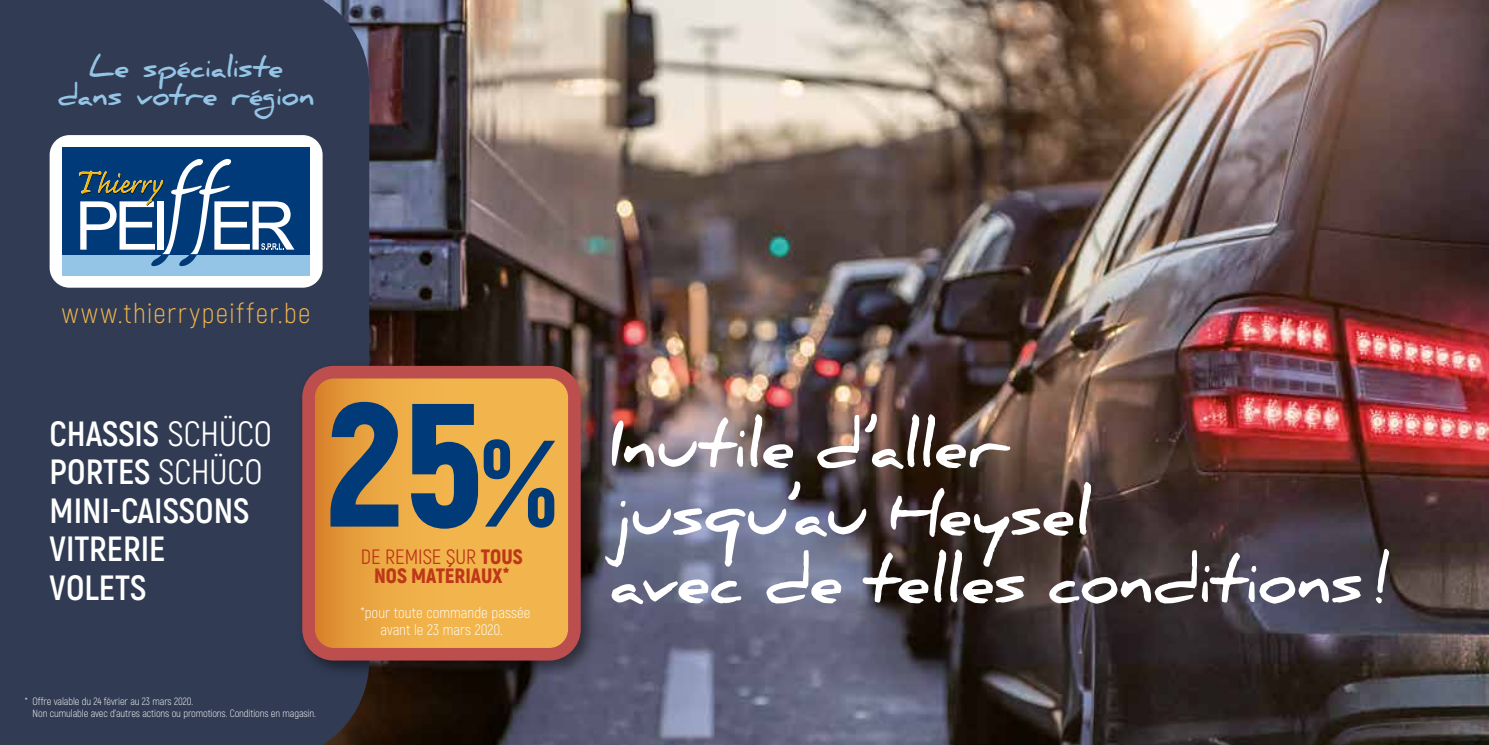
<style>
.page{position:relative;width:1489px;height:745px;background:#fff}
.page>*{position:absolute;margin:0;border:0;box-sizing:border-box;transform-origin:0 0}
.t1{font:900 175px "Akrobat";color:#003a78}
.t2{font:700 63px/67.5px "Daniel";letter-spacing:-.01em;color:#fff}
.t3{font:700 35px/38.5px "Akrobat";color:#fff}
.t4{font:700 28px/28px "Daniel";letter-spacing:-.005em;color:#94c5e6;text-align:center}
.t5{font:300 28px "Akrobat";letter-spacing:.055em;color:#f3b54d}
.t6{font:900 20.82px/18.9px "Akrobat";color:#bd3718;text-align:center}
.t7{font:300 15.05px/17px "Akrobat";color:#fff;text-align:center}
.t8{font:300 10.5px/12.6px "Akrobat";letter-spacing:-.01em;color:#fff}
.s1{font-weight:400}
.s2{font-size:122.5px}
</style>
<div class="page">
<img style="left:369px;top:0;width:1119px;height:744px">
<div style="left:0;top:0;width:369px;height:744px;background:#313c54"></div>
<div style="left:50px;top:135px;width:272px;height:152px;background:#fff;border-radius:20px"></div>
<div style="left:62px;top:254px;width:248px;height:21px;background:#94c5e6"></div>
<div style="left:62px;top:147px;width:248px;height:107px;background:#003a78"></div>
<svg style="left:79px;top:159px;width:215px;height:107px"></svg>
<div style="left:295px;top:358px;width:304px;height:320px;background:#000;opacity:.5"></div>
<svg style="left:308px;top:372px;width:266px;height:281px;background:#edab46"></svg>
<div style="left:302px;top:365px;width:278px;height:295px;border:13px solid #bc4e4e;border-radius:25px"></div>
<h3 class="t4" style="left:58px;top:53px;width:258px">Le spécialiste dans votre région</h3>
<h3 class="t5" style="left:62px;top:297px;width:250px">www.thierrypeiffer.be</h3>
<h3 class="t3" style="left:50px;top:413px;width:224px">CHASSIS <span class="s1">SCHÜCO<br></span>PORTES <span class="s1">SCHÜCO<br></span>MINI-CAISSONS<br>VITRERIE<br>VOLETS</h3>
<h1 class="t1" style="left:326px;top:351px;width:232px">25<span class="s2">%</span></h1>
<h3 class="t6" style="left:361px;top:547px;width:163px"><span class="s1">DE REMISE SUR</span> TOUS<br>NOS MATÉRIAUX*</h3>
<h3 class="t7" style="left:360px;top:604px;width:171px">*pour toute commande passée avant le 23 mars 2020.</h3>
<p class="t8" style="left:33px;top:694px;width:285px;text-indent:-8px">* Offre valable du 24 février au 23 mars 2020.<br>Non cumulable avec d’autres actions ou promotions. Conditions en magasin.</p>
<h2 class="t2" style="left:610px;top:411px;width:785px">Inutile d’aller<br>jusqu’au Heysel<br>avec de telles conditions !</h2>
</div>
